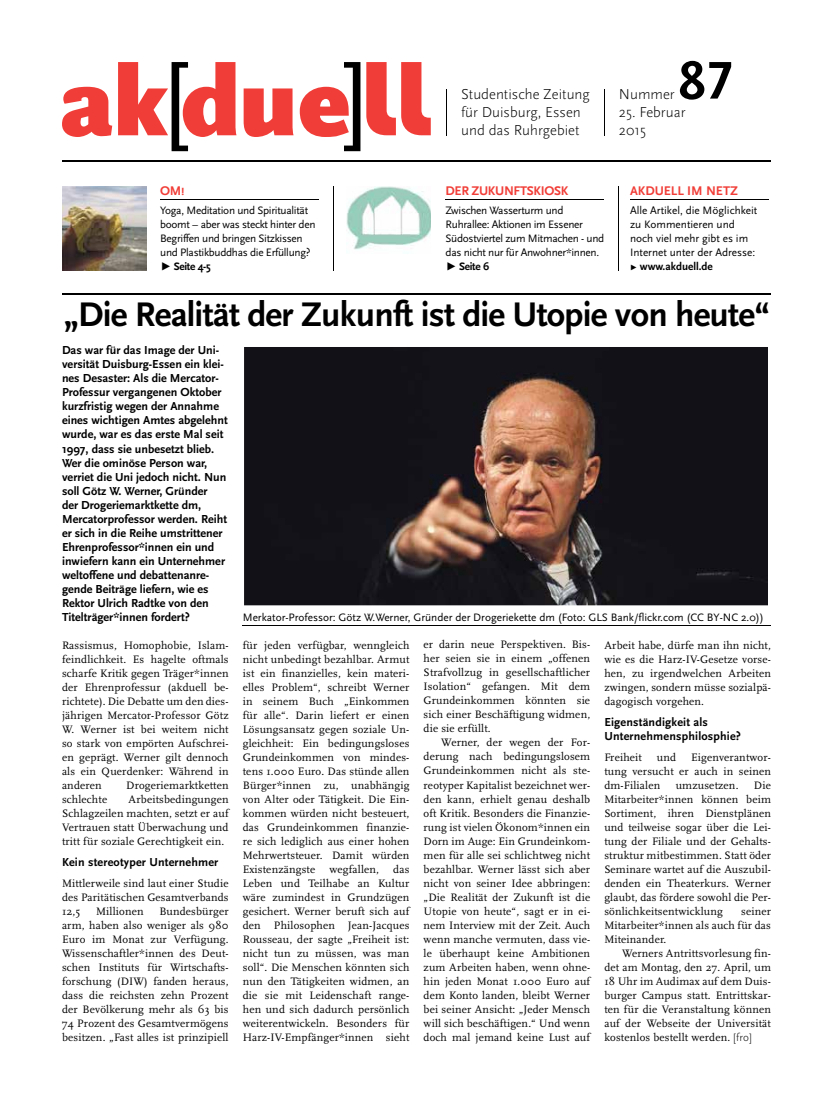
<style>
.page{position:relative;width:833px;height:1117px;background:#fff}
.page>*{position:absolute;margin:0;border:0;box-sizing:border-box;transform-origin:0 0}
.t1{font:700 55.25px "Scala Sans Caps";color:#000}
.t2{font:700 35.62px "Scala Sans";letter-spacing:-.02em;color:#000}
.t3{font:300 15px/18.4px "Scala Sans";color:#000}
.t4{font:700 13.12px "Scala Sans Caps";letter-spacing:-.025em;color:#f13d37}
.t5{font:700 13.12px "Scala Sans Caps";color:#f13d37}
.t6{font:700 12.12px/14px "Scala Sans";color:#000}
.t7{font:11.25px/14px "Scala";letter-spacing:.015em;color:#000;text-align:justify}
.t8{font:11.25px/14px "Scala Sans";letter-spacing:-.025em;color:#000}
.t9{font:11.25px/14px "Scala Sans";color:#000}
.t10{font:700 11.25px "Scala Sans";letter-spacing:-.025em;color:#000}
.s1{font-weight:700}
.s2{font-family:"Scala Sans";font-weight:300}
</style>
<div class="page">
<hr style="left:62px;top:293px;width:709px;height:1px;background:#000">
<hr style="left:618px;top:186px;width:1px;height:84px;background:#000">
<hr style="left:62px;top:160px;width:709px;height:1px;background:#000">
<hr style="left:333px;top:186px;width:1px;height:84px;background:#000">
<hr style="left:604px;top:89px;width:1px;height:46px;background:#000">
<hr style="left:446px;top:89px;width:1px;height:46px;background:#000">
<svg style="left:366px;top:62px;width:65px;height:73px"></svg>
<svg style="left:62px;top:62px;width:298px;height:89px"></svg>
<svg style="left:244px;top:347px;width:524px;height:259px;background:#2f2525"></svg>
<hr style="left:160px;top:199px;width:159px;height:1px;background:#000">
<hr style="left:445px;top:199px;width:159px;height:1px;background:#000">
<img style="left:62px;top:186px;width:84px;height:84px">
<img style="left:347px;top:186px;width:84px;height:64px">
<hr style="left:630px;top:200px;width:138px;height:1px;background:#000">
<hr style="left:243px;top:625px;width:528px;height:1px;background:#000">
<p class="t4" style="left:160px;top:183px;width:26px">OM!</p>
<p class="t8" style="left:160px;top:204px;width:157px">Yoga, Meditation und Spiritualität boomt – aber was steckt hinter den Begriffen und bringen Sitzkissen und Plastikbuddhas die Erfüllung?</p>
<p class="t10" style="left:160px;top:260px;width:52px">Ω Seite 4-5</p>
<h3 class="t3" style="left:461px;top:85px;width:130px">Studentische Zeitung für Duisburg, Essen und das Ruhrgebiet</h3>
<h1 class="t1" style="left:678px;top:50px;width:57px">87</h1>
<h3 class="t3" style="left:619px;top:103px;width:68px">25. Februar<br>2015</h3>
<h3 class="t3" style="left:619px;top:85px;width:57px">Nummer</h3>
<p class="t4" style="left:445px;top:183px;width:124px">DER ZUKUNFTSKIOSK</p>
<p class="t8" style="left:445px;top:204px;width:160px">Zwischen Wasserturm und<br>Ruhrallee: Aktionen im Essener<br>Südostviertel zum Mitmachen - und das nicht nur für Anwohner*innen.</p>
<p class="t10" style="left:445px;top:260px;width:45px">Ω Seite 6</p>
<p class="t5" style="left:630px;top:183px;width:109px">AKDUELL IM NETZ</p>
<p class="t9" style="left:630px;top:204px;width:129px">Alle Artikel, die Möglichkeit zu Kommentieren und noch viel mehr gibt es im<br>Internet unter der Adresse:<br>Ω <span class="s1">www.akduell.de</span></p>
<h2 class="t2" style="left:63px;top:295px;width:708px">„Die Realität der Zukunft ist die Utopie von heute“</h2>
<p class="t6" style="left:62px;top:344px;width:167px">Das war für das Image der Uni&shy;versität Duisburg-Essen ein klei&shy;nes Desaster: Als die Mercator-<br>Professur vergangenen Oktober kurzfristig wegen der Annahme eines wichtigen Amtes abgelehnt wurde, war es das erste Mal seit<br>1997, dass sie unbesetzt blieb.<br>Wer die ominöse Person war, verriet die Uni jedoch nicht. Nun soll Götz W. Werner, Gründer<br>der Drogeriemarktkette dm,<br>Mercatorprofessor werden. Reiht er sich in die Reihe umstrittener<br>Ehrenprofessor*innen ein und inwiefern kann ein Unternehmer weltoffene und debattenanre&shy;gende Beiträge liefern, wie es<br>Rektor Ulrich Radtke von den<br>Titelträger*innen fordert?</p>
<p class="t7" style="left:62px;top:638px;width:168px">Rassismus, Homophobie, Islam&shy;feindlichkeit. Es hagelte oftmals scharfe Kritik gegen Träger*innen der Ehrenprofessur (akduell be&shy;richtete). Die Debatte um den dies&shy;jährigen Mercator-Professor Götz W. Werner ist bei weitem nicht so stark von empörten Aufschrei&shy;en geprägt. Werner gilt dennoch als ein Querdenker: Während in anderen</p>
<p class="t7" style="left:126px;top:778px;width:104px">Drogeriemarktketten</p>
<p class="t7" style="left:62px;top:792px;width:168px;text-indent:67px">Arbeitsbedingungen Schlagzeilen machten, setzt er auf Vertrauen statt Überwachung und tritt für soziale Gerechtigkeit ein.</p>
<p class="t6" style="left:62px;top:855px;width:158px">Kein stereotyper Unternehmer</p>
<p class="t7" style="left:62px;top:876px;width:168px">Mittlerweile sind laut einer Studie des Paritätischen Gesamtverbands 12,5</p>
<p class="t7" style="left:62px;top:792px;width:47px">schlechte</p>
<p class="t7" style="left:62px;top:904px;width:168px;text-indent:97px">Bundesbürger arm, haben also weniger als 980<br>Euro im Monat zur Verfügung.<br>Wissenschaftler*innen des Deut&shy;schen Instituts für Wirtschafts&shy;forschung (DIW) fanden heraus, dass die reichsten zehn Prozent der Bevölkerung mehr als 63 bis 74 Prozent des Gesamtvermögens besitzen. „Fast alles ist prinzipiell</p>
<p class="t7" style="left:96px;top:904px;width:49px">Millionen</p>
<p class="t9" style="left:243px;top:610px;width:523px">Merkator-Professor: Götz W.Werner, Gründer der Drogeriekette dm (Foto: GLS Bank/flickr.com (CC BY-NC 2.0))</p>
<p class="t7" style="left:243px;top:638px;width:168px">für jeden verfügbar, wenngleich nicht unbedingt bezahlbar. Armut ist ein finanzielles, kein materi&shy;elles Problem“, schreibt Werner in seinem Buch „Einkommen für alle“. Darin liefert er einen Lösungsansatz gegen soziale Un&shy;gleichheit: Ein bedingungsloses Grundeinkommen von mindes&shy;tens 1.000 Euro. Das stünde allen Bürger*innen zu, unabhängig von Alter oder Tätigkeit. Die Ein&shy;kommen würden nicht besteuert, das Grundeinkommen finanzie&shy;re sich lediglich aus einer hohen Mehrwertsteuer. Damit würden Existenzängste</p>
<p class="t7" style="left:329px;top:862px;width:51px">wegfallen,</p>
<p class="t7" style="left:243px;top:862px;width:168px;text-indent:150px">das Leben und Teilhabe an Kultur wäre zumindest in Grundzügen gesichert. Werner beruft sich auf den Philosophen Jean-Jacques Rousseau, der sagte „Freiheit ist: nicht tun zu müssen, was man soll“. Die Menschen könnten sich nun den Tätigkeiten widmen, an die sie mit Leidenschaft range&shy;hen und sich dadurch persönlich weiterentwickeln. Besonders für Harz-IV-Empfänger*innen sieht</p>
<p class="t7" style="left:423px;top:637px;width:168px">er darin neue Perspektiven. Bis&shy;her seien sie in einem „offenen Strafvollzug in gesellschaftlicher Isolation“ gefangen. Mit dem Grundeinkommen könnten sie sich einer Beschäftigung widmen, die sie erfüllt.</p>
<p class="t7" style="left:423px;top:735px;width:168px;text-indent:18px">Werner, der wegen der For&shy;derung nach bedingungslosem Grundeinkommen nicht als ste&shy;reotyper Kapitalist bezeichnet wer&shy;den kann, erhielt genau deshalb oft Kritik. Besonders die Finanzie&shy;rung ist vielen Ökonom*innen ein Dorn im Auge: Ein Grundeinkom&shy;men für alle sei schlichtweg nicht bezahlbar. Werner lässt sich aber nicht von seiner Idee abbringen: „Die Realität der Zukunft ist die Utopie von heute“, sagt er in ei&shy;nem Interview mit der Zeit. Auch wenn manche vermuten, dass vie&shy;le überhaupt keine Ambitionen zum Arbeiten haben, wenn ohne&shy;hin jeden Monat 1.000 Euro auf dem Konto landen, bleibt Werner bei seiner Ansicht: „Jeder Mensch will sich beschäftigen.“ Und wenn doch mal jemand keine Lust auf</p>
<p class="t7" style="left:604px;top:638px;width:168px">Arbeit habe, dürfe man ihn nicht, wie es die Harz-IV-Gesetze vorse&shy;hen, zu irgendwelchen Arbeiten zwingen, sondern müsse sozialpä&shy;dagogisch vorgehen.</p>
<p class="t6" style="left:604px;top:715px;width:138px">Eigenständigkeit als<br>Unternehmensphilosphie?</p>
<p class="t7" style="left:604px;top:750px;width:39px">Freiheit</p>
<p class="t7" style="left:657px;top:750px;width:21px">und</p>
<p class="t7" style="left:604px;top:750px;width:168px;text-indent:87px">Eigenverantwor&shy;tung versucht er auch in seinen dm-Filialen</p>
<p class="t7" style="left:604px;top:778px;width:168px;text-indent:150px">Die Mitarbeiter*innen können beim Sortiment, ihren Dienstplänen und teilweise sogar über die Lei&shy;tung der Filiale und der Gehalts&shy;struktur mitbestimmen. Statt öder Seminare wartet auf die Auszubil&shy;denden ein Theaterkurs. Werner glaubt, das fördere sowohl die Per&shy;sönlichkeitsentwicklung</p>
<p class="t7" style="left:675px;top:778px;width:64px">umzusetzen.</p>
<p class="t7" style="left:604px;top:904px;width:168px;text-indent:137px">seiner Mitarbeiter*innen als auch für das Miteinander.</p>
<p class="t7" style="left:604px;top:946px;width:168px;text-indent:18px">Werners Antrittsvorlesung fin&shy;det am Montag, den 27. April, um 18 Uhr im Audimax auf dem Duis&shy;burger Campus statt. Entrittskar&shy;ten für die Veranstaltung können auf der Webseite der Universität kostenlos bestellt werden. <span class="s2">[fro]</span></p>
</div>
